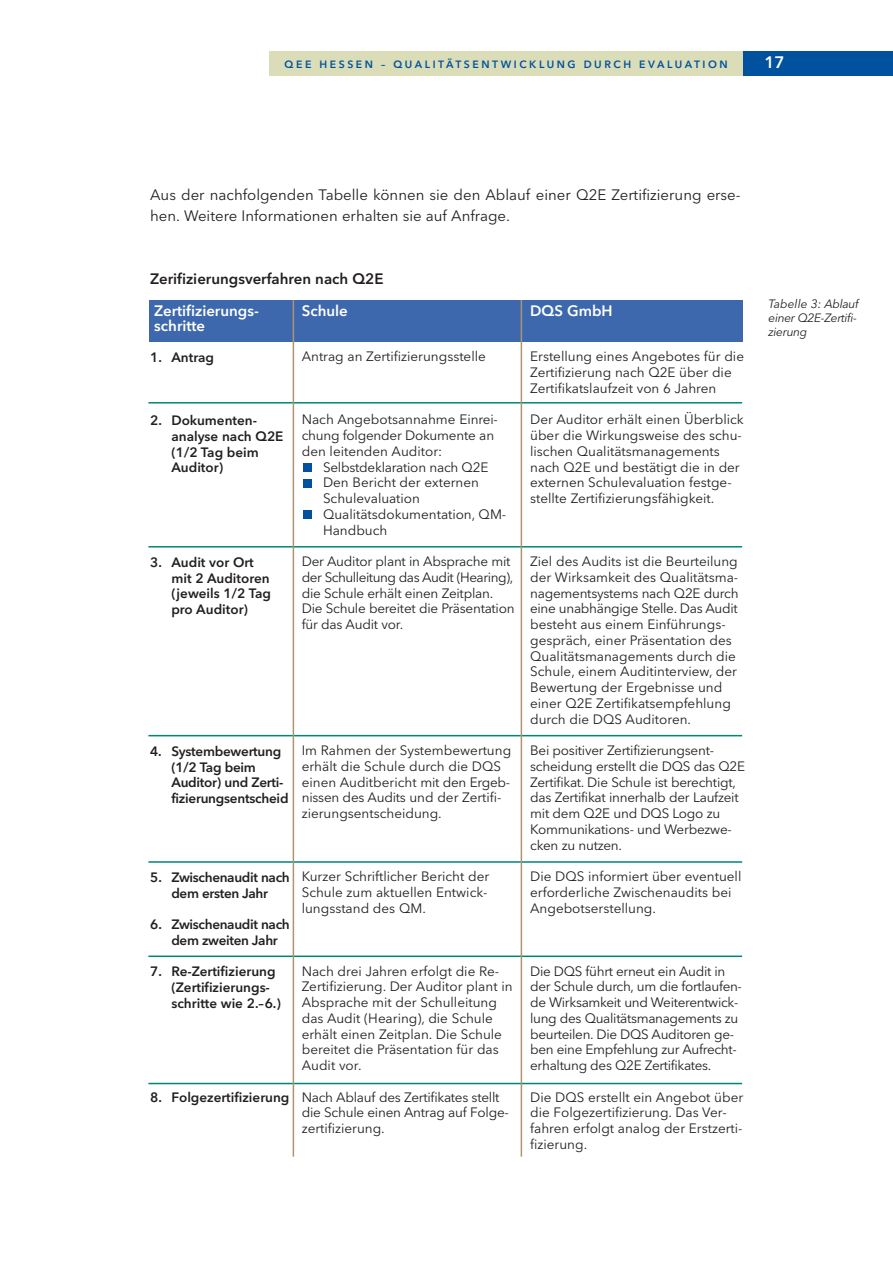
<style>
.page{position:relative;width:893px;height:1263px;background:#fff}
.page>*{position:absolute;margin:0;border:0;box-sizing:border-box;transform-origin:0 0}
.t1{font:600 16.5px "Avenir Next LT Pro";color:#fff}
.t2{font:15px/21px "Avenir Next LT Pro";color:#231f20}
.t3{font:600 15px/15px "Avenir Next LT Pro";color:#fff}
.t4{font:600 15px "Avenir Next LT Pro";color:#231f20}
.t5{font:13.5px/15.8px "Avenir Next LT Pro";color:#231f20}
.t6{font:13.5px/15.8px "Avenir Next LT Pro";letter-spacing:-.02em;color:#231f20}
.t7{font:600 13.5px/15.8px "Avenir Next LT Pro";letter-spacing:-.01em;color:#231f20}
.t8{font:13.5px/15.8px "Avenir Next LT Pro";letter-spacing:-.025em;color:#231f20}
.t9{font:italic 12px/14.4px "Avenir Next LT Pro";letter-spacing:-.025em;color:#231f20}
.t10{font:600 10.5px "Avenir Next LT Pro";letter-spacing:.245em;color:#00529f}
</style>
<div class="page">
<div style="left:270px;top:51px;width:622px;height:24px;background:#daddb7"></div>
<div style="left:743px;top:51px;width:149px;height:24px;background:#00529f"></div>
<div style="left:149px;top:300px;width:593px;height:42px;background:#3d68ad"></div>
<div style="left:303px;top:510px;width:9px;height:9px;background:#00529f"></div>
<div style="left:303px;top:479px;width:9px;height:8px;background:#00529f"></div>
<div style="left:303px;top:463px;width:9px;height:9px;background:#00529f"></div>
<hr style="left:148px;top:402px;width:594px;height:2px;background:#008675">
<hr style="left:148px;top:546px;width:594px;height:2px;background:#008675">
<hr style="left:148px;top:735px;width:594px;height:1px;background:#008675">
<hr style="left:148px;top:861px;width:594px;height:2px;background:#008675">
<hr style="left:148px;top:956px;width:594px;height:1px;background:#008675">
<hr style="left:148px;top:1083px;width:594px;height:1px;background:#008675">
<hr style="left:293px;top:300px;width:1px;height:857px;background:#b09470">
<hr style="left:521px;top:300px;width:1px;height:857px;background:#b09470">
<p class="t10" style="left:285px;top:60px;width:445px">QEE HESSEN – QUALITÄTSENTWICKLUNG DURCH EVALUATION</p>
<p class="t1" style="left:764px;top:56px;width:47px">17Tipp</p>
<p class="t2" style="left:150px;top:186px;width:592px">Aus der nachfolgenden Tabelle können sie den Ablauf einer Q2E Zertifizierung erse&shy;hen. Weitere Informationen erhalten sie auf Anfrage.</p>
<p class="t4" style="left:150px;top:273px;width:235px">Zerifizierungsverfahren nach Q2E</p>
<p class="t3" style="left:154px;top:305px;width:106px">Zertifizierungs&shy;schritte</p>
<p class="t7" style="left:150px;top:351px;width:65px">1. Antrag</p>
<p class="t3" style="left:302px;top:304px;width:48px">Schule</p>
<p class="t5" style="left:302px;top:350px;width:186px">Antrag an Zertifizierungsstelle</p>
<p class="t7" style="left:171px;top:414px;width:114px;text-indent:-21px">2. Dokumenten-<br>ana lyse nach Q2E (1/2 Tag beim<br>Auditor)</p>
<p class="t7" style="left:171px;top:555px;width:101px;text-indent:-21px">3. Audit vor Ort mit 2 Auditoren (jeweils 1/2 Tag pro Auditor)</p>
<p class="t5" style="left:302px;top:413px;width:198px">Nach Angebotsannahme Ein rei - chung folgender Dokumente an den leitenden Auditor:</p>
<p class="t5" style="left:323px;top:460px;width:185px">Selbstdeklaration nach Q2E<br>Den Bericht der externen<br>Schulevaluation<br>Qualitätsdokumentation, QM-<br>Handbuch</p>
<p class="t6" style="left:302px;top:555px;width:214px">Der Auditor plant in Absprache mit der Schulleitung das Audit (Hearing), die Schule erhält einen Zeitplan.<br>Die Schule bereitet die Präsentation für das Audit vor.</p>
<p class="t7" style="left:171px;top:744px;width:119px;text-indent:-21px">4. Systembewertung (1/2 Tag beim<br>Auditor) und Zerti - fizierungsentscheid</p>
<p class="t5" style="left:302px;top:744px;width:211px">Im Rahmen der Systembewertung erhält die Schule durch die DQS einen Auditbericht mit den Ergeb - nissen des Audits und der Zertifi&shy;zierungsent scheidung.</p>
<p class="t7" style="left:150px;top:870px;width:141px;text-align:center">5. Zwischenaudit nach dem ersten Jahr</p>
<p class="t7" style="left:171px;top:918px;width:120px;text-indent:-21px">6. Zwischenaudit nach dem zweiten Jahr</p>
<p class="t7" style="left:171px;top:965px;width:111px;text-indent:-21px">7. Re-Zertifizierung (Zertifizierungs - schritte wie 2.–6.)</p>
<p class="t7" style="left:150px;top:1091px;width:141px">8. Folgezertifi zierung</p>
<p class="t5" style="left:302px;top:870px;width:189px">Kurzer Schriftlicher Bericht der<br>Schule zum aktuellen Entwick - lungsstand des QM.</p>
<p class="t5" style="left:302px;top:964px;width:212px">Nach drei Jahren erfolgt die Re-<br>Zertifizierung. Der Auditor plant in<br>Absprache mit der Schulleitung das Audit (Hearing), die Schule erhält einen Zeitplan. Die Schule bereitet die Präsentation für das<br>Audit vor.</p>
<p class="t6" style="left:302px;top:1090px;width:209px">Nach Ablauf des Zertifikates stellt die Schule einen Antrag auf Folge&shy;zertifizierung.</p>
<p class="t3" style="left:530px;top:304px;width:84px">DQS GmbH</p>
<p class="t5" style="left:530px;top:350px;width:215px">Erstellung eines Angebotes für die<br>Zertifizierung nach Q2E über die<br>Zertifikatslauf zeit von 6 Jahren</p>
<p class="t5" style="left:530px;top:413px;width:215px">Der Auditor erhält einen Überblick über die Wirkungsweise des schu&shy;lischen Qualitätsmanagements nach Q2E und bestätigt die in der externen Schulevaluation festge&shy;stellte Zertifizierungsfähigkeit.</p>
<p class="t5" style="left:530px;top:555px;width:210px">Ziel des Audits ist die Beurteilung der Wirksamkeit des Qualitätsma - na gementsystems nach Q2E durch eine unabhängige Stelle. Das Audit besteht aus einem Einführungs - gespräch, einer Präsentation des<br>Qualitätsmanagements durch die<br>Schule, einem Auditinterview, der<br>Bewertung der Ergebnisse und einer Q2E Zertifikatsempfehlung durch die DQS Auditoren.</p>
<p class="t6" style="left:530px;top:744px;width:216px">Bei positiver Zertifizierungsent - scheidung erstellt die DQS das Q2E<br>Zertifikat. Die Schule ist be rechtigt, das Zertifikat innerhalb der Laufzeit mit dem Q2E und DQS Logo zu<br>Kommuni ka tions- und Werbezwe - cken zu nutzen.</p>
<p class="t5" style="left:530px;top:870px;width:213px">Die DQS informiert über eventuell erforderliche Zwischenaudits bei<br>Angebotserstellung.</p>
<p class="t8" style="left:530px;top:964px;width:213px">Die DQS führt erneut ein Audit in der Schule durch, um die fortlaufen - de Wirksamkeit und Weiterent wick - lung des Qualitätsmanage ments zu beurteilen. Die DQS Audi toren ge - ben eine Empfehlung zur Aufrecht&shy;erhaltung des Q2E Zertifikates.</p>
<p class="t5" style="left:530px;top:1090px;width:215px">Die DQS erstellt ein Angebot über die Folgezertifizierung. Das Ver&shy;fahren erfolgt analog der Erstzerti - fizierung.</p>
<p class="t9" style="left:768px;top:297px;width:92px">Tabelle 3: Ablauf einer Q2E-Zertifi - zierung</p>
</div>
